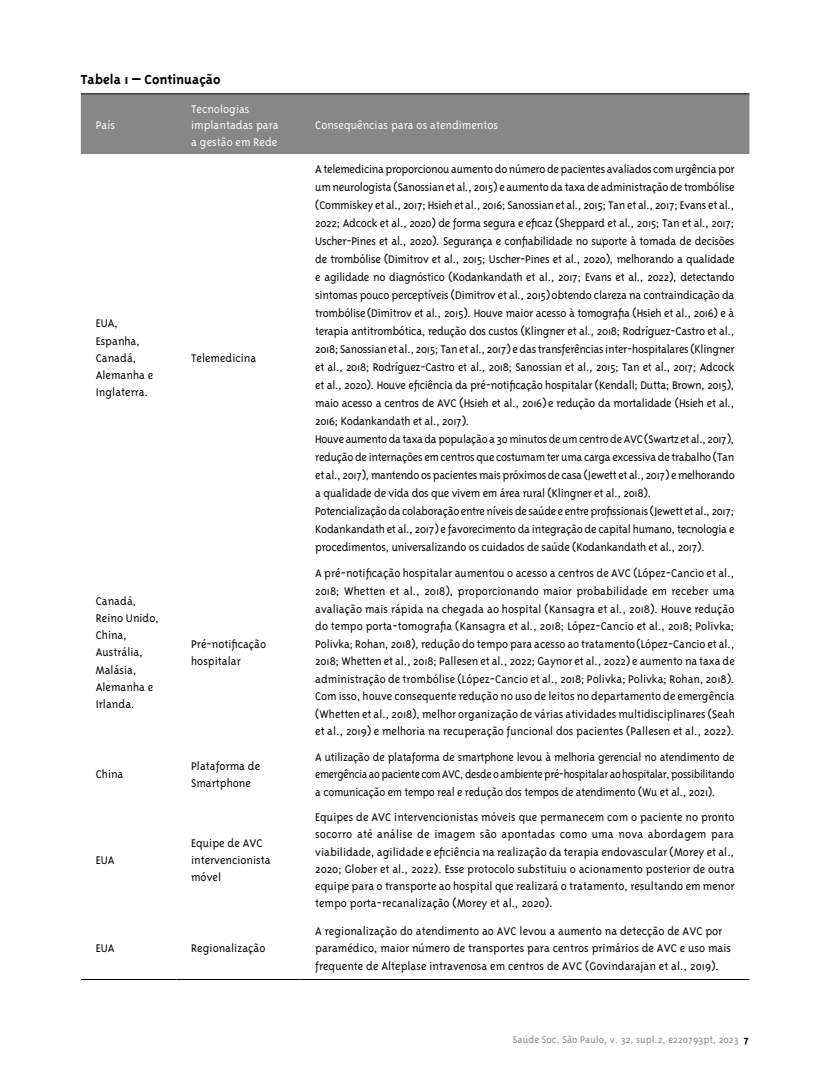
<style>
.page{position:relative;width:830px;height:1085px;background:#fff}
.page>*{position:absolute;margin:0;border:0;box-sizing:border-box;transform-origin:0 0}
.t1{font:700 15px "Triplex";color:#000}
.t2{font:300 12.75px/18px "Triplex";letter-spacing:-.02em;color:#000;text-align:justify}
.t3{font:300 12.75px/17.2px "Triplex";color:#000}
.t4{font:300 12.75px/16.5px "Triplex";color:#fff}
.t5{font:300 11.25px "Triplex";color:#878787}
.s1{font-weight:700;color:#000}
</style>
<div class="page">
<div style="left:81px;top:94px;width:668px;height:60px;background:#878787"></div>
<hr style="left:81px;top:979px;width:95px;height:1px;background:#000">
<hr style="left:176px;top:979px;width:124px;height:1px;background:#000">
<hr style="left:300px;top:979px;width:449px;height:1px;background:#000">
<hr style="left:81px;top:93px;width:95px;height:1px;background:#000">
<hr style="left:176px;top:93px;width:124px;height:1px;background:#000">
<hr style="left:300px;top:93px;width:449px;height:1px;background:#000">
<p class="t1" style="left:81px;top:70px;width:141px">Tabela 1 – Continuação</p>
<p class="t4" style="left:96px;top:117px;width:21px">País</p>
<p class="t4" style="left:191px;top:100px;width:89px">Tecnologias implantadas para a gestão em Rede</p>
<p class="t3" style="left:96px;top:314px;width:59px">EUA,<br>Espanha,<br>Canadá,<br>Alemanha e<br>Inglaterra.</p>
<p class="t3" style="left:191px;top:349px;width:67px">Telemedicina</p>
<p class="t3" style="left:96px;top:592px;width:65px">Canadá,<br>Reino Unido,<br>China,<br>Austrália,<br>Malásia,<br>Alemanha e<br>Irlanda.</p>
<p class="t3" style="left:191px;top:635px;width:77px">Pré-notificação hospitalar</p>
<p class="t4" style="left:315px;top:117px;width:184px">Consequências para os atendimentos</p>
<p class="t2" style="left:315px;top:160px;width:421px;text-align:left">A telemedicina proporcionou aumento do número de pacientes avaliados com urgência por um neurologista (Sanossian et al., 2015) e aumento da taxa de administração de trombólise (Commiskey et al., 2017; Hsieh et al., 2016; Sanossian et al., 2015; Tan et al., 2017; Evans et al., 2022; Adcock et al., 2020) de forma segura e eficaz (Sheppard et al., 2015; Tan et al., 2017; Uscher-Pines et al., 2020). Segurança e confiabilidade no suporte à tomada de decisões de trombólise (Dimitrov et al., 2015; Uscher-Pines et al., 2020), melhorando a qualidade e agilidade no diagnóstico (Kodankandath et al., 2017; Evans et al., 2022), detectando sintomas pouco perceptíveis (Dimitrov et al., 2015)obtendo clareza na contraindicação da trombólise (Dimitrov et al., 2015). Houve maior acesso à tomografia (Hsieh et al., 2016) e à terapia antitrombótica, redução dos custos (Klingner et al., 2018; Rodríguez-Castro et al., 2018; Sanossian et al., 2015; Tan et al., 2017) e das transferências inter-hospitalares (Klingner et al., 2018; Rodríguez-Castro et al., 2018; Sanossian et al., 2015; Tan et al., 2017; Adcock et al., 2020). Houve eficiência da pré-notificação hospitalar (Kendall; Dutta; Brown, 2015), maio acesso a centros de AVC (Hsieh et al., 2016) e redução da mortalidade (Hsieh et al., 2016; Kodankandath et al., 2017).<br>Houve aumento da taxa da população a 30 minutos de um centro de AVC (Swartz et al., 2017), redução de internações em centros que costumam ter uma carga excessiva de trabalho (Tan et al., 2017), mantendo os pacientes mais próximos de casa (Jewett et al., 2017) e melhorando a qualidade de vida dos que vivem em área rural (Klingner et al., 2018).<br>Potencialização da colaboração entre níveis de saúde e entre profissionais (Jewett et al., 2017; Kodankandath et al., 2017) e favorecimento da integração de capital humano, tecnologia e procedimentos, universalizando os cuidados de saúde (Kodankandath et al., 2017).</p>
<p class="t2" style="left:315px;top:564px;width:421px;line-height:17.5px">A pré-notificação hospitalar aumentou o acesso a centros de AVC (López-Cancio et al., 2018; Whetten et al., 2018), proporcionando maior probabilidade em receber uma avaliação mais rápida na chegada ao hospital (Kansagra et al., 2018). Houve redução do tempo porta-tomografia (Kansagra et al., 2018; López-Cancio et al., 2018; Polivka; Polivka; Rohan, 2018), redução do tempo para acesso ao tratamento(López-Cancio et al., 2018; Whetten et al., 2018; Pallesen et al., 2022; Gaynor et al., 2022) e aumento na taxa de administração de trombólise (López-Cancio et al., 2018; Polivka; Polivka; Rohan, 2018).<br>Com isso, houve consequente redução no uso de leitos no departamento de emergência (Whetten et al., 2018), melhor organização de várias atividades multidisciplinares (Seah et al., 2019) e melhoria na recuperação funcional dos pacientes (Pallesen et al., 2022).</p>
<p class="t2" style="left:96px;top:765px;width:29px">China</p>
<p class="t3" style="left:191px;top:756px;width:71px">Plataforma de<br>Smartphone</p>
<p class="t2" style="left:315px;top:748px;width:421px;line-height:17.2px">A utilização de plataforma de smartphone levou à melhoria gerencial no atendimento de emergência ao paciente com AVC, desde o ambiente pré-hospitalar ao hospitalar, possibilitando a comunicação em tempo real e redução dos tempos de atendimento (Wu et al., 2021).</p>
<p class="t2" style="left:96px;top:851px;width:20px">EUA</p>
<p class="t3" style="left:191px;top:834px;width:81px">Equipe de AVC intervencionista móvel</p>
<p class="t2" style="left:96px;top:939px;width:20px">EUA</p>
<p class="t3" style="left:191px;top:939px;width:76px">Regionalização</p>
<p class="t2" style="left:315px;top:808px;width:420px;line-height:17.2px">Equipes de AVC intervencionistas móveis que permanecem com o paciente no pronto socorro até análise de imagem são apontadas como uma nova abordagem para viabilidade, agilidade e eficiência na realização da terapia endovascular (Morey et al., 2020; Glober et al., 2022). Esse protocolo substituiu o acionamento posterior de outra equipe para o transporte ao hospital que realizará o tratamento, resultando em menor tempo porta-recanalização (Morey et al., 2020).</p>
<p class="t3" style="left:315px;top:922px;width:417px">A regionalização do atendimento ao AVC levou a aumento na detecção de AVC por paramédico, maior número de transportes para centros primários de AVC e uso mais frequente de Alteplase intravenosa em centros de AVC (Govindarajan et al., 2019).</p>
<p class="t5" style="left:512px;top:1033px;width:237px">Saúde Soc. São Paulo, v. 32, supl.2, e220793pt, 2023 <span class="s1">7</span></p>
</div>
